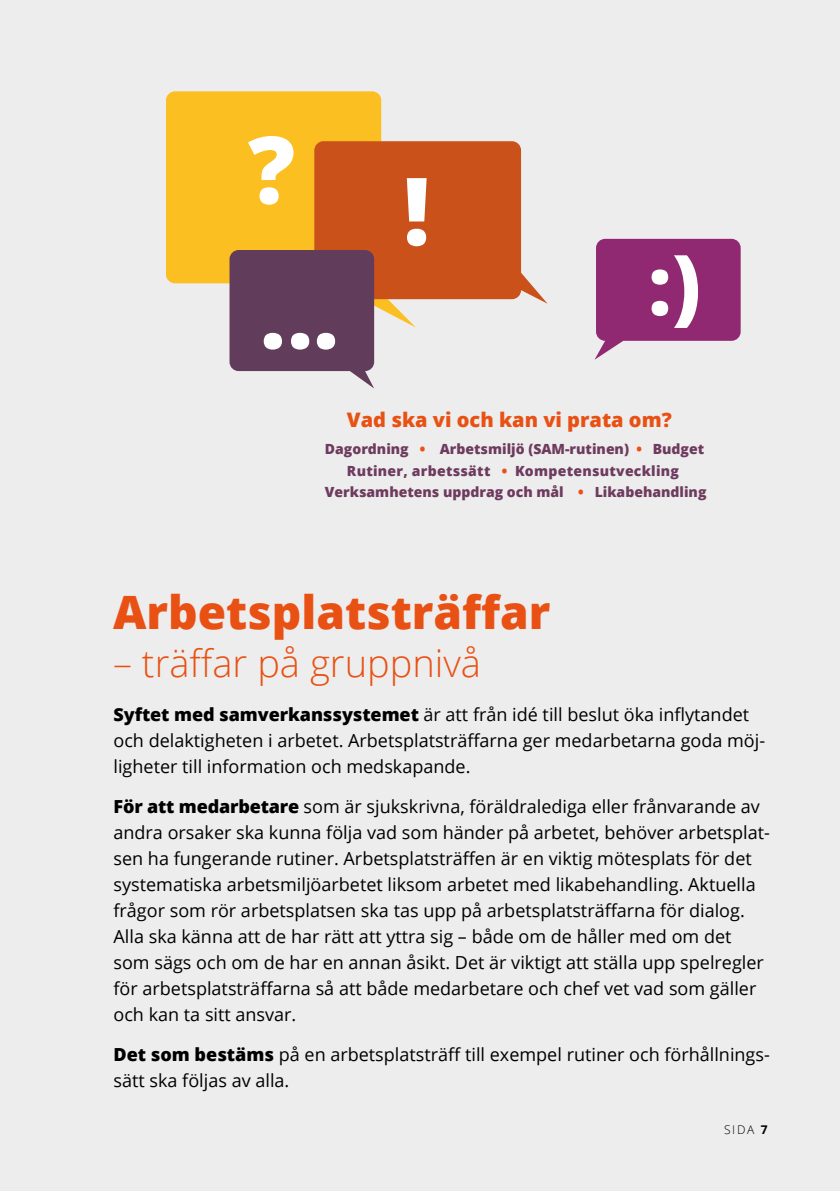
<style>
.page{position:relative;width:840px;height:1191px;background:#fff}
.page>*{position:absolute;margin:0;border:0;box-sizing:border-box;transform-origin:0 0}
.t1{font:800 46px "Open Sans";color:#e95114}
.t2{font:300 38px "Open Sans";color:#e95114}
.t3{font:800 20px "Open Sans";color:#e95114}
.t4{font:18px/26px "Open Sans";color:#000}
.t5{font:800 14px/21.8px "Open Sans";color:#6e3b5e;text-align:center}
.t6{font:300 12px "Open Sans";color:#000}
.s1{color:#e95114}
.s2{font-weight:800}
.s3{font-weight:700}
</style>
<div class="page">
<div style="left:0;top:0;width:839px;height:1191px;background:#ededed"></div>
<div style="left:595px;top:239px;width:145px;height:102px;background:#902971;border-radius:9px"></div>
<svg style="left:651px;top:269px;width:16px;height:47px"></svg>
<svg style="left:674px;top:255px;width:23px;height:73px"></svg>
<div style="left:166px;top:91px;width:215px;height:192px;background:#fcbf21;border-radius:9px"></div>
<div style="left:314px;top:141px;width:206px;height:158px;background:#cb511b;border-radius:9px"></div>
<div style="left:229px;top:250px;width:145px;height:121px;background:#623d5b;border-radius:9px"></div>
<svg style="left:317px;top:333px;width:18px;height:16px"></svg>
<svg style="left:291px;top:333px;width:18px;height:16px"></svg>
<svg style="left:406px;top:178px;width:20px;height:68px"></svg>
<svg style="left:248px;top:136px;width:45px;height:69px"></svg>
<svg style="left:263px;top:333px;width:19px;height:16px"></svg>
<p class="t3" style="left:347px;top:404px;width:326px">Vad ska vi och kan vi prata om?</p>
<p class="t5" style="left:325px;top:437px;width:383px">Dagordning <span class="s1">•</span> Arbetsmiljö (SAM-rutinen) <span class="s1">•</span> Budget<br>Rutiner, arbetssätt <span class="s1">•</span> Kompetensutveckling<br>Verksamhetens uppdrag och mål <span class="s1">•</span> Likabehandling</p>
<h1 class="t1" style="left:113px;top:577px;width:439px">Arbetsplatsträffar</h1>
<h2 class="t2" style="left:113px;top:637px;width:369px">– träffar på gruppnivå</h2>
<p class="t4" style="left:113px;top:701px;width:652px"><span class="s2">Syftet med samverkanssystemet</span> är att från idé till beslut öka inflytandet och delaktigheten i arbetet. Arbetsplatsträffarna ger medarbetarna goda möj&shy;ligheter till information och medskapande.</p>
<p class="t4" style="left:113px;top:793px;width:657px"><span class="s2">För att medarbetare</span> som är sjukskrivna, föräldralediga eller frånvarande av andra orsaker ska kunna följa vad som händer på arbetet, behöver arbetsplat&shy;sen ha fungerande rutiner. Arbetsplatsträffen är en viktig mötesplats för det systematiska arbetsmiljöarbetet liksom arbetet med likabehandling. Aktuella frågor som rör arbetsplatsen ska tas upp på arbetsplatsträffarna för dialog.<br>Alla ska känna att de har rätt att yttra sig – både om de håller med om det som sägs och om de har en annan åsikt. Det är viktigt att ställa upp spelregler för arbetsplatsträffarna så att både medarbetare och chef vet vad som gäller och kan ta sitt ansvar.</p>
<p class="t4" style="left:113px;top:1041px;width:657px"><span class="s2">Det som bestäms</span> på en arbetsplatsträff till exempel rutiner och förhållnings&shy;sätt ska följas av alla.</p>
<p class="t6" style="left:723px;top:1121px;width:45px">SIDA <span class="s3">7</span></p>
</div>
